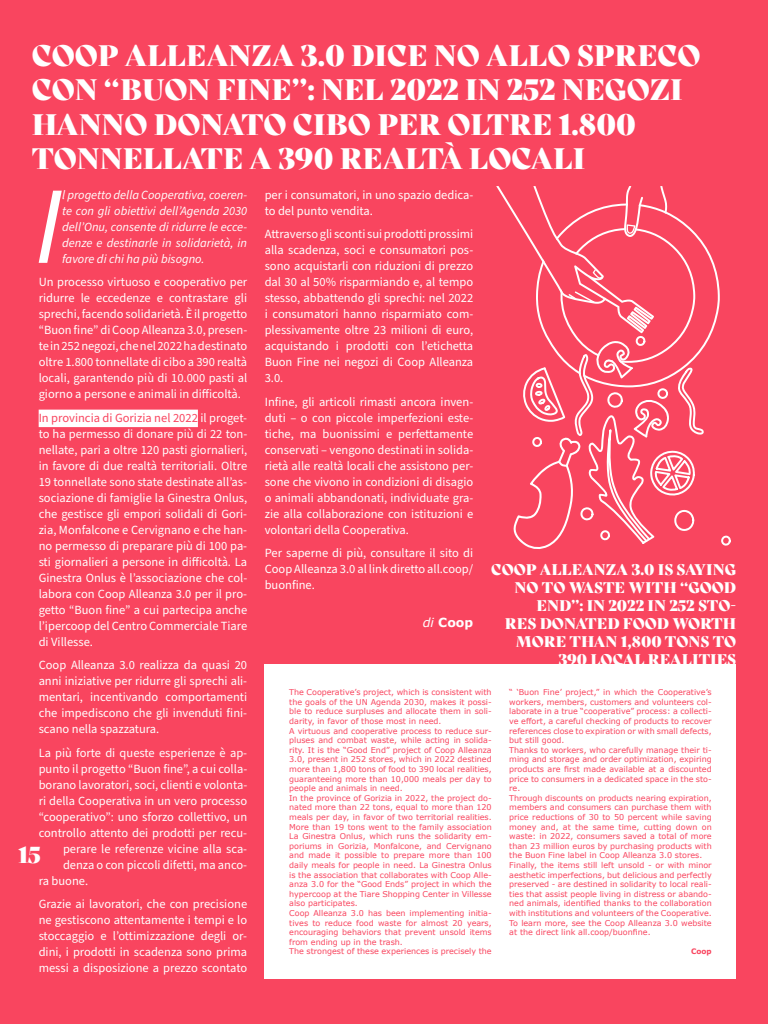
<style>
.page{position:relative;width:768px;height:1024px;background:#f9455f}
.page>*{position:absolute;margin:0;border:0;box-sizing:border-box;transform-origin:0 0}
.t1{font:italic 110.05px "Source Sans Pro";color:#fff}
.t2{font:28.75px/34.5px "Bely Display";color:#fff}
.t3{font:22.5px "Bely Display";color:#fff}
.t4{font:15px/18px "Bely Display";color:#fff;text-align:right}
.t5{font:12.5px/16px "Source Sans Pro";color:#fff;text-align:justify}
.t6{font:italic 12.5px/16px "Source Sans Pro";color:#fff;text-align:justify}
.t7{font:700 12.5px "Verdana";color:#fff}
.t8{font:8px/9.6px "Verdana";color:#f9455f}
.t9{font:700 7.5px "Verdana";color:#f9455f}
.s1{color:#f9455f}
.s2{font-weight:400;font-style:italic}
</style>
<div class="page">
<div style="left:39px;top:410px;width:159px;height:17px;background:#fff"></div>
<svg style="left:496px;top:186px;width:235px;height:363px"></svg>
<div style="left:265px;top:664px;width:471px;height:315px;background:#fff"></div>
<h2 class="t2" style="left:32px;top:36px;width:670px">COOP ALLEANZA 3.0 DICE NO ALLO SPRECO CON “BUON FINE”: NEL 2022 IN 252 NEGOZI HANNO DONATO CIBO PER OLTRE 1.800<br>TONNELLATE A 390 REALTÀ LOCALI</h2>
<h1 class="t1" style="left:35px;top:153px;width:29px">I</h1>
<p class="t6" style="left:62px;top:187px;width:186px">l progetto della Cooperativa, coeren&shy;te con gli obiettivi dell’Agenda 2030 dell’Onu, consente di ridurre le ecce&shy;denze e destinarle in solidarietà, in favore di chi ha più bisogno.</p>
<p class="t5" style="left:39px;top:275px;width:210px">Un processo virtuoso e cooperativo per ridurre le eccedenze e contrastare gli sprechi, facendo solidarietà. È il progetto “Buon fine” di Coop Alleanza 3.0, presen&shy;te in 252 negozi, che nel 2022 ha destinato oltre 1.800 tonnellate di cibo a 390 realtà locali, garantendo più di 10.000 pasti al giorno a persone e animali in difficoltà.</p>
<p class="t5" style="left:39px;top:410px;width:210px"><span class="s1">In provincia di Gorizia nel 2022</span> il proget&shy;to ha permesso di donare più di 22 ton&shy;nellate, pari a oltre 120 pasti giornalieri, in favore di due realtà territoriali. Oltre 19 tonnellate sono state destinate all’as&shy;sociazione di famiglie la Ginestra Onlus, che gestisce gli empori solidali di Gori&shy;zia, Monfalcone e Cervignano e che han&shy;no permesso di preparare più di 100 pa&shy;sti giornalieri a persone in difficoltà. La Ginestra Onlus è l’associazione che col&shy;labora con Coop Alleanza 3.0 per il pro&shy;getto “Buon fine” a cui partecipa anche l’ipercoop del Centro Commerciale Tiare di Villesse.</p>
<p class="t5" style="left:39px;top:658px;width:210px">Coop Alleanza 3.0 realizza da quasi 20 anni iniziative per ridurre gli sprechi ali&shy;mentari, incentivando comportamenti che impediscono che gli invenduti fini&shy;scano nella spazzatura.</p>
<p class="t5" style="left:39px;top:745px;width:210px">La più forte di queste esperienze è ap-</p>
<p class="t5" style="left:39px;top:761px;width:210px">punto il progetto “Buon fine”, a cui colla-</p>
<p class="t5" style="left:39px;top:777px;width:210px">borano lavoratori, soci, clienti e volonta-</p>
<p class="t5" style="left:39px;top:793px;width:210px">ri della Cooperativa in un vero processo</p>
<p class="t5" style="left:39px;top:809px;width:210px">“cooperativo”: uno sforzo collettivo, un</p>
<p class="t5" style="left:39px;top:825px;width:210px">controllo attento dei prodotti per recu-</p>
<p class="t5" style="left:63px;top:841px;width:186px">perare le referenze vicine alla sca-</p>
<p class="t5" style="left:63px;top:857px;width:186px">denza o con piccoli difetti, ma anco-</p>
<p class="t5" style="left:39px;top:873px;width:51px">ra buone.</p>
<p class="t5" style="left:39px;top:897px;width:210px">Grazie ai lavoratori, che con precisione ne gestiscono attentamente i tempi e lo stoccaggio e l’ottimizzazione degli or&shy;dini, i prodotti in scadenza sono prima messi a disposizione a prezzo scontato</p>
<h3 class="t3" style="left:18px;top:837px;width:24px">15</h3>
<p class="t5" style="left:265px;top:187px;width:210px">per i consumatori, in uno spazio dedica&shy;to del punto vendita.</p>
<p class="t5" style="left:265px;top:227px;width:210px">Attraverso gli sconti sui prodotti prossimi alla scadenza, soci e consumatori pos&shy;sono acquistarli con riduzioni di prezzo dal 30 al 50% risparmiando e, al tempo stesso, abbattendo gli sprechi: nel 2022 i consumatori hanno risparmiato com&shy;plessivamente oltre 23 milioni di euro, acquistando i prodotti con l’etichetta Buon Fine nei negozi di Coop Alleanza 3.0.</p>
<p class="t5" style="left:265px;top:394px;width:210px">Infine, gli articoli rimasti ancora inven&shy;duti – o con piccole imperfezioni este&shy;tiche, ma buonissimi e perfettamente conservati – vengono destinati in solida&shy;rietà alle realtà locali che assistono per&shy;sone che vivono in condizioni di disagio o animali abbandonati, individuate gra&shy;zie alla collaborazione con istituzioni e volontari della Cooperativa.</p>
<p class="t5" style="left:265px;top:546px;width:210px">Per saperne di più, consultare il sito di Coop Alleanza 3.0 al link diretto all.coop/ buonfine.</p>
<p class="t7" style="left:423px;top:614px;width:52px"><span class="s2">di</span> Coop</p>
<p class="t4" style="left:491px;top:559px;width:246px">COOP ALLEANZA 3.0 IS SAYING<br>NO TO WASTE WITH “GOOD<br>END”: IN 2022 IN 252 STO-<br>RES DONATED FOOD WORTH<br>MORE THAN 1,800 TONS TO<br>390 LOCAL REALITIES</p>
<p class="t8" style="left:289px;top:688px;width:204px">The Cooperative’s project, which is consistent with the goals of the UN Agenda 2030, makes it possi&shy;ble to reduce surpluses and allocate them in soli&shy;darity, in favor of those most in need.<br>A virtuous and cooperative process to reduce sur&shy;pluses and combat waste, while acting in solida&shy;rity. It is the “Good End” project of Coop Alleanza 3.0, present in 252 stores, which in 2022 destined more than 1,800 tons of food to 390 local realities, guaranteeing more than 10,000 meals per day to people and animals in need.<br>In the province of Gorizia in 2022, the project do&shy;nated more than 22 tons, equal to more than 120 meals per day, in favor of two territorial realities.<br>More than 19 tons went to the family association La Ginestra Onlus, which runs the solidarity em&shy;poriums in Gorizia, Monfalcone, and Cervignano and made it possible to prepare more than 100 daily meals for people in need. La Ginestra Onlus is the association that collaborates with Coop Alle&shy;anza 3.0 for the “Good Ends” project in which the hypercoop at the Tiare Shopping Center in Villesse also participates.<br>Coop Alleanza 3.0 has been implementing initia&shy;tives to reduce food waste for almost 20 years, encouraging behaviors that prevent unsold items from ending up in the trash.<br>The strongest of these experiences is precisely the</p>
<p class="t8" style="left:509px;top:688px;width:204px">“ ‘Buon Fine’ project,” in which the Cooperative’s workers, members, customers and volunteers col&shy;laborate in a true “cooperative” process: a collecti&shy;ve effort, a careful checking of products to recover references close to expiration or with small defects, but still good.<br>Thanks to workers, who carefully manage their ti&shy;ming and storage and order optimization, expiring products are first made available at a discounted price to consumers in a dedicated space in the sto&shy;re.<br>Through discounts on products nearing expiration, members and consumers can purchase them with price reductions of 30 to 50 percent while saving money and, at the same time, cutting down on waste: in 2022, consumers saved a total of more than 23 million euros by purchasing products with the Buon Fine label in Coop Alleanza 3.0 stores.<br>Finally, the items still left unsold - or with minor aesthetic imperfections, but delicious and perfectly preserved - are destined in solidarity to local reali&shy;ties that assist people living in distress or abando&shy;ned animals, identified thanks to the collaboration with institutions and volunteers of the Cooperative.<br>To learn more, see the Coop Alleanza 3.0 website at the direct link all.coop/buonfine.</p>
<p class="t9" style="left:691px;top:946px;width:22px">Coop</p>
</div>
